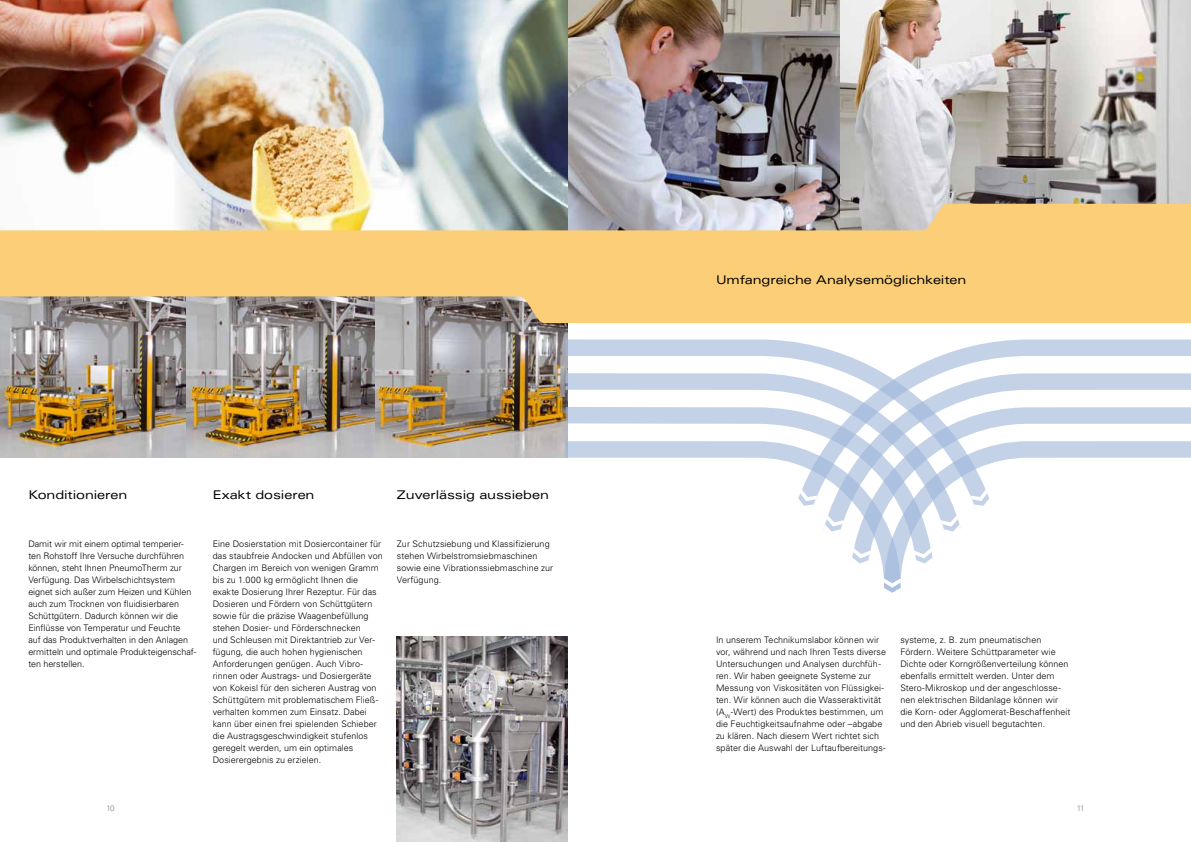
<style>
.page{position:relative;width:1191px;height:842px;background:#fff}
.page>*{position:absolute;margin:0;border:0;box-sizing:border-box;transform-origin:0 0}
.t1{font:expanded 12px "Univers LT Std";letter-spacing:-.01em;color:#000}
.t2{font:300 9px/12px "Univers LT Std";letter-spacing:.005em;color:#000}
.t3{font:300 8px "Univers LT Std";color:#818084}
</style>
<div class="page">
<img style="left:375px;top:323px;width:192px;height:135px">
<svg style="left:1004px;top:339px;width:187px;height:121px"></svg>
<svg style="left:823px;top:527px;width:108px;height:51px"></svg>
<svg style="left:549px;top:331px;width:455px;height:196px"></svg>
<svg style="left:884px;top:578px;width:17px;height:15px"></svg>
<svg style="left:914px;top:548px;width:19px;height:20px"></svg>
<svg style="left:941px;top:515px;width:20px;height:17px"></svg>
<svg style="left:795px;top:489px;width:22px;height:22px"></svg>
<svg style="left:970px;top:489px;width:22px;height:22px"></svg>
<img style="left:397px;top:636px;width:170px;height:206px">
<img style="left:839px;top:0;width:352px;height:204px">
<img style="left:567px;top:0;width:272px;height:204px">
<img style="left:0;top:0;width:567px;height:204px">
<img style="left:0;top:323px;width:186px;height:135px">
<img style="left:186px;top:323px;width:189px;height:135px">
<svg style="left:0;top:264px;width:1191px;height:59px;fill:#fbce77"></svg>
<svg style="left:0;top:204px;width:1191px;height:60px;fill:#fbce77"></svg>
<h1 class="t1" style="left:28px;top:487px;width:101px">Konditionieren</h1>
<h1 class="t1" style="left:213px;top:487px;width:103px">Exakt dosieren</h1>
<h1 class="t1" style="left:397px;top:487px;width:154px">Zuverlässig aussieben</h1>
<p class="t2" style="left:28px;top:538px;width:169px">Damit wir mit einem optimal temperier&shy;ten Rohstoff Ihre Versuche durchführen können, steht Ihnen PneumoTherm zur Verfügung. Das Wirbelschichtsystem eignet sich außer zum Heizen und Kühlen auch zum Trocknen von fluidisierbaren Schüttgütern. Dadurch können wir die Einflüsse von Temperatur und Feuchte<br>auf das Produktverhalten in den Anlagen ermitteln und optimale Produkteigenschaf&shy;ten herstellen.</p>
<p class="t2" style="left:213px;top:538px;width:172px">Eine Dosierstation mit Dosiercontainer für das staubfreie Andocken und Abfüllen von Chargen im Bereich von wenigen Gramm bis zu 1.000 kg ermöglicht Ihnen die exakte Dosierung Ihrer Rezeptur. Für das Dosieren und Fördern von Schüttgütern sowie für die präzise Waagenbefüllung stehen Dosier- und Förderschnecken<br>und Schleusen mit Direktantrieb zur Ver&shy;fügung, die auch hohen hygienischen Anforderungen genügen. Auch Vibro&shy;rinnen oder Austrags- und Dosiergeräte von Kokeisl für den sicheren Austrag von Schüttgütern mit problematischem Fließ&shy;verhalten kommen zum Einsatz. Dabei kann über einen frei spielenden Schieber die Austragsgeschwindigkeit stufenlos geregelt werden, um ein optimales Dosierergebnis zu erzielen.</p>
<p class="t2" style="left:397px;top:538px;width:158px">Zur Schutzsiebung und Klassifizierung stehen Wirbelstromsiebmaschinen sowie eine Vibrationssiebmaschine zur<br>Verfügung.</p>
<h1 class="t1" style="left:716px;top:272px;width:252px">Umfangreiche Analysemöglichkeiten</h1>
<p class="t2" style="left:716px;top:634px;width:172px">In unserem Technikumslabor können wir vor, während und nach Ihren Tests diverse Untersuchungen und Analysen durchfüh&shy;ren. Wir haben geeignete Systeme zur Messung von Viskositäten von Flüssigkei&shy;ten. Wir können auch die Wasseraktivität (A<sub>W</sub>-Wert) des Produktes bestimmen, um die Feuchtigkeitsaufnahme oder –abgabe zu klären. Nach diesem Wert richtet sich später die Auswahl der Luftaufbereitungs-</p>
<p class="t2" style="left:900px;top:634px;width:172px">systeme, z. B. zum pneumatischen Fördern. Weitere Schüttparameter wie Dichte oder Korngrößenverteilung können ebenfalls ermittelt werden. Unter dem Stero-Mikroskop und der angeschlosse&shy;nen elektrischen Bildanlage können wir die Korn- oder Agglomerat-Beschaffenheit und den Abrieb visuell begutachten.</p>
<p class="t3" style="left:106px;top:803px;width:10px">10</p>
<p class="t3" style="left:1076px;top:803px;width:9px">11</p>
</div>
